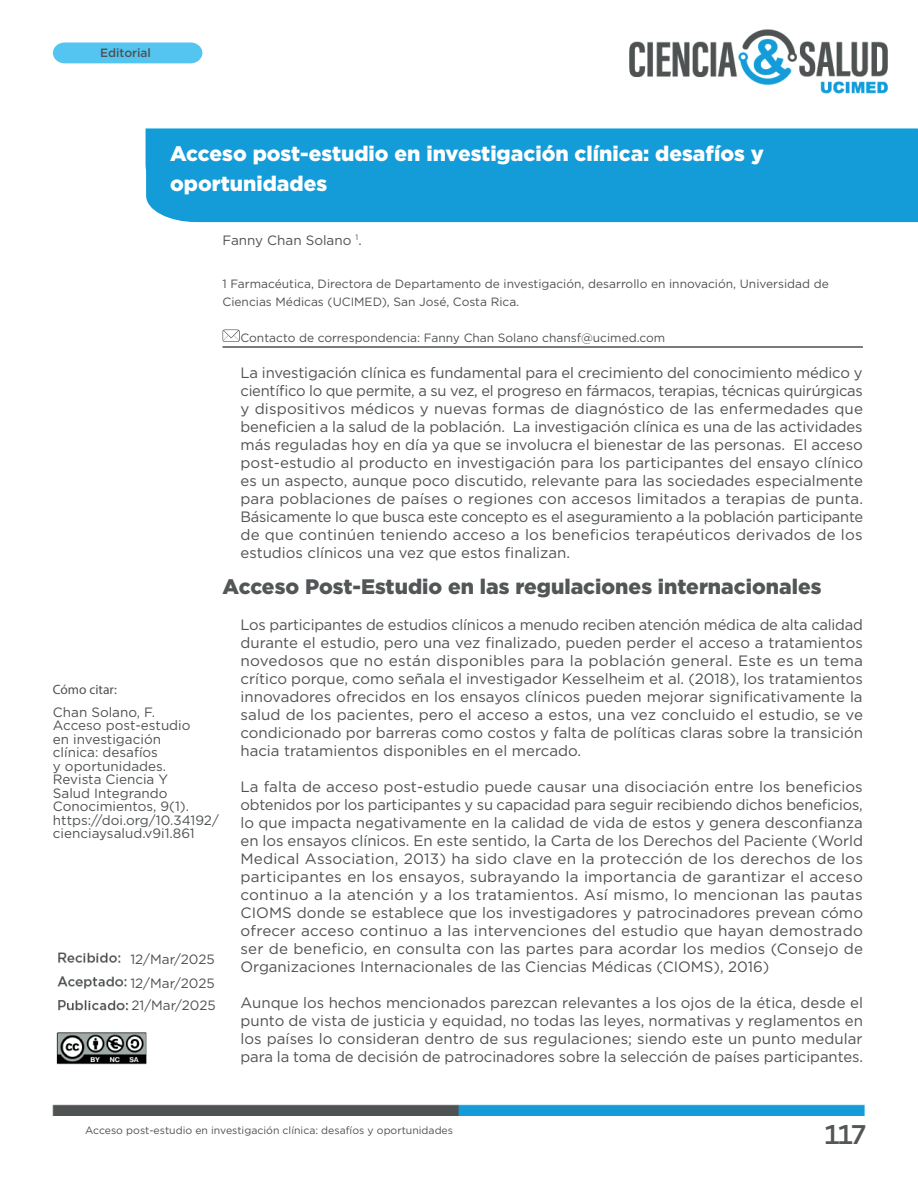
<style>
.page{position:relative;width:918px;height:1188px;background:#fff}
.page>*{position:absolute;margin:0;border:0;box-sizing:border-box;transform-origin:0 0}
.t1{font:500 27px "Gotham";color:#525656}
.t2{font:900 21px/30px "Gotham";color:#fff}
.t3{font:900 21px "Gotham";color:#525656}
.t4{font:15px/18px "Gotham";color:#4f5252;text-align:justify}
.t5{font:13.5px/13.5px "Gotham";color:#4f5252}
.t6{font:13.5px "Myriad Pro";color:#4f5252}
.t7{font:12px/18px "Gotham";color:#4f5252}
.t8{font:500 12px "Gotham";color:#4f5252}
.t9{font:10.5px "Gotham";color:#4f5252}
</style>
<div class="page">
<img style="left:52px;top:29px;width:866px;height:1087px">
<svg style="left:53px;top:42px;width:149px;height:21px;background:#5dc8f1"></svg>
<div style="left:146px;top:129px;width:772px;height:93px;background:#139cd8"></div>
<hr style="left:222px;top:346px;width:641px;height:2px;background:#4f5252">
<svg style="left:222px;top:329px;width:18px;height:13px"></svg>
<p class="t8" style="left:100px;top:45px;width:52px">Editorial</p>
<h2 class="t2" style="left:170px;top:138px;width:595px">Acceso post-estudio en investigación clínica: desafíos y oportunidades</h2>
<p class="t5" style="left:222px;top:233px;width:141px">Fanny Chan Solano <sup>1</sup>.</p>
<p class="t7" style="left:222px;top:274px;width:608px">1 Farmacéutica, Directora de Departamento de investigación, desarrollo en innovación, Universidad de<br>Ciencias Médicas (UCIMED), San José, Costa Rica.</p>
<p class="t7" style="left:240px;top:328px;width:426px">Contacto de correspondencia: Fanny Chan Solano chansf@ucimed.com</p>
<p class="t4" style="left:240px;top:363px;width:624px">La investigación clínica es fundamental para el crecimiento del conocimiento médico y científico lo que permite, a su vez, el progreso en fármacos, terapias, técnicas quirúrgicas y dispositivos médicos y nuevas formas de diagnóstico de las enfermedades que beneficien a la salud de la población. La investigación clínica es una de las actividades más reguladas hoy en día ya que se involucra el bienestar de las personas. El acceso post-estudio al producto en investigación para los participantes del ensayo clínico es un aspecto, aunque poco discutido, relevante para las sociedades especialmente para poblaciones de países o regiones con accesos limitados a terapias de punta.<br>Básicamente lo que busca este concepto es el aseguramiento a la población participante de que continúen teniendo acceso a los beneficios terapéuticos derivados de los estudios clínicos una vez que estos finalizan.</p>
<h2 class="t3" style="left:222px;top:574px;width:601px">Acceso Post-Estudio en las regulaciones internacionales</h2>
<p class="t4" style="left:240px;top:615px;width:624px">Los participantes de estudios clínicos a menudo reciben atención médica de alta calidad durante el estudio, pero una vez finalizado, pueden perder el acceso a tratamientos novedosos que no están disponibles para la población general. Este es un tema crítico porque, como señala el investigador Kesselheim et al. (2018), los tratamientos innovadores ofrecidos en los ensayos clínicos pueden mejorar significativamente la salud de los pacientes, pero el acceso a estos, una vez concluido el estudio, se ve condicionado por barreras como costos y falta de políticas claras sobre la transición hacia tratamientos disponibles en el mercado.</p>
<p class="t4" style="left:240px;top:777px;width:624px">La falta de acceso post-estudio puede causar una disociación entre los beneficios obtenidos por los participantes y su capacidad para seguir recibiendo dichos beneficios, lo que impacta negativamente en la calidad de vida de estos y genera desconfianza en los ensayos clínicos. En este sentido, la Carta de los Derechos del Paciente (World Medical Association, 2013) ha sido clave en la protección de los derechos de los participantes en los ensayos, subrayando la importancia de garantizar el acceso continuo a la atención y a los tratamientos. Así mismo, lo mencionan las pautas CIOMS donde se establece que los investigadores y patrocinadores prevean cómo ofrecer acceso continuo a las intervenciones del estudio que hayan demostrado ser de beneficio, en consulta con las partes para acordar los medios (Consejo de Organizaciones Internacionales de las Ciencias Médicas (CIOMS), 2016)</p>
<p class="t4" style="left:240px;top:993px;width:624px">Aunque los hechos mencionados parezcan relevantes a los ojos de la ética, desde el punto de vista de justicia y equidad, no todas las leyes, normativas y reglamentos en los países lo consideran dentro de sus regulaciones; siendo este un punto medular para la toma de decisión de patrocinadores sobre la selección de países participantes.</p>
<p class="t6" style="left:53px;top:681px;width:66px">Cómo citar:</p>
<p class="t5" style="left:53px;top:705px;width:167px">Chan Solano, F.<br>Acceso post-estudio<br>en investigación<br>clínica: desafíos<br>y oportunidades.<br>Revista Ciencia Y<br>Salud Integrando<br>Conocimientos, 9(1). https://doi.org/10.34192/ cienciaysalud.v9i1.861</p>
<p class="t5" style="left:130px;top:952px;width:86px">12/Mar/2025</p>
<p class="t5" style="left:130px;top:976px;width:86px">12/Mar/2025</p>
<p class="t5" style="left:131px;top:998px;width:86px">21/Mar/2025</p>
<p class="t9" style="left:85px;top:1123px;width:369px">Acceso post-estudio en investigación clínica: desafíos y oportunidades</p>
<h1 class="t1" style="left:824px;top:1117px;width:45px">117</h1>
</div>
